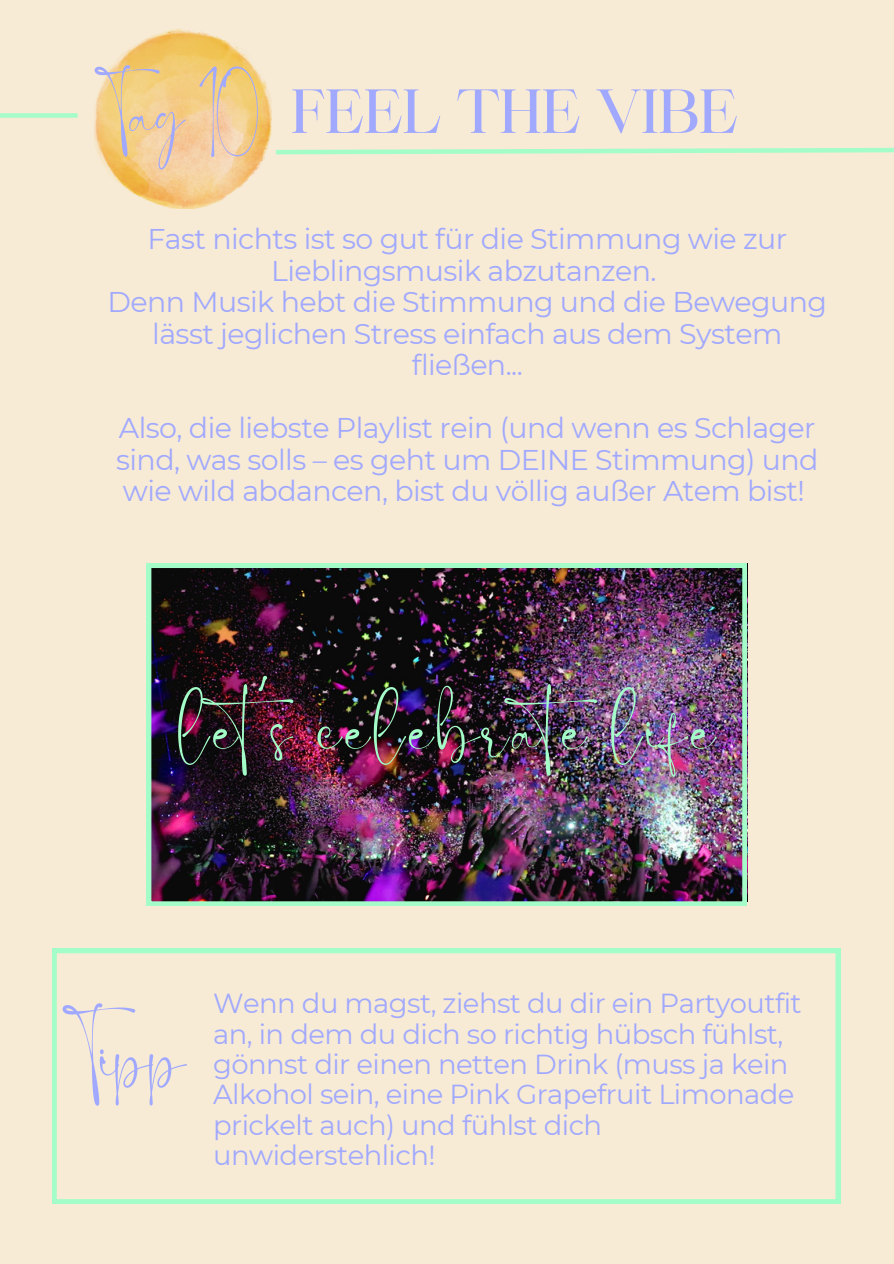
<style>
.page{position:relative;width:894px;height:1264px;background:#fff}
.page>*{position:absolute;margin:0;border:0;box-sizing:border-box;transform-origin:0 0}
.t1{font:127.35px "Blastine";color:#a1a9fe}
.t2{font:122.25px "Blastine";letter-spacing:.035em;color:#a4fdc8}
.t3{font:113.85px "Blastine";color:#a1a9fe}
.t4{font:59.7px "Maharlika";letter-spacing:-.02em;color:#a1a9fe}
.t5{font:28.5px/31.5px "Montserrat";letter-spacing:-.02em;color:#a1a9fe;text-align:center}
.t6{font:27.45px/30.3px "Montserrat";letter-spacing:-.02em;color:#a1a9fe}
</style>
<div class="page">
<div style="left:0;top:0;width:893px;height:1263px;background:#f7ebd6"></div>
<img style="left:95px;top:28px;width:176px;height:180px">
<svg style="left:275px;top:147px;width:618px;height:8px"></svg>
<div style="left:0;top:113px;width:78px;height:5px;background:#a4fdc8"></div>
<svg style="left:52px;top:948px;width:787px;height:255px"></svg>
<img style="left:147px;top:563px;width:599px;height:342px">
<p class="t3" style="left:95px;top:52px;width:165px">Tag 10</p>
<h2 class="t4" style="left:290px;top:87px;width:449px">FEEL THE VIBE</h2>
<p class="t5" style="left:147px;top:223px;width:641px">Fast nichts ist so gut für die Stimmung wie zur<br>Lieblingsmusik abzutanzen.</p>
<p class="t5" style="left:107px;top:286px;width:720px">Denn Musik hebt die Stimmung und die Bewegung lässt jeglichen Stress einfach aus dem System fließen...</p>
<p class="t5" style="left:116px;top:412px;width:703px;text-align:justify">Also, die liebste Playlist rein (und wenn es Schlager sind, was solls – es geht um DEINE Stimmung) und wie wild abdancen, bist du völlig außer Atem bist!</p>
<p class="t2" style="left:178px;top:664px;width:538px">let´s celebrate life</p>
<h1 class="t1" style="left:62px;top:989px;width:125px">Tipp</h1>
<h1 class="t6" style="left:213px;top:988px;width:590px">Wenn du magst, ziehst du dir ein Partyoutfit an, in dem du dich so richtig hübsch fühlst, gönnst dir einen netten Drink (muss ja kein Alkohol sein, eine Pink Grapefruit Limonade prickelt auch) und fühlst dich unwiderstehlich!</h1>
</div>
